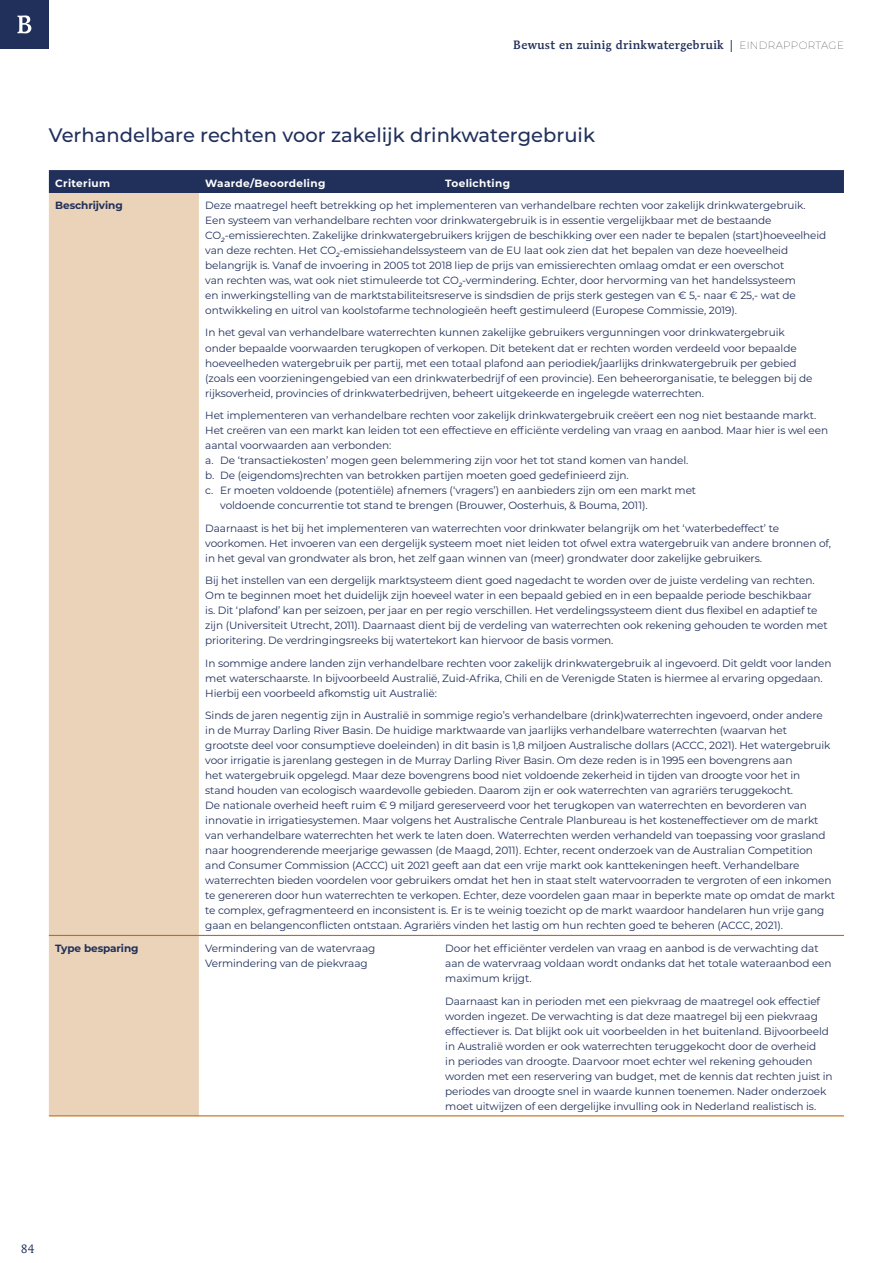
<style>
.page{position:relative;width:893px;height:1263px;background:#fff}
.page>*{position:absolute;margin:0;border:0;box-sizing:border-box;transform-origin:0 0}
.Kop_2_bijlagen{font:500 19.5px "Montserrat";color:#21305b}
.t1{font:500 12px "Mendoza Roman Std";letter-spacing:.03em;color:#21305b}
.t2{font:12px "Mendoza Roman Std";color:#21305b}
.Tabel_inhoudscel_met{font:10.5px/15px "Montserrat";letter-spacing:-.01em;color:#21305b}
.Tabel_inhoudscel{font:10.5px "Montserrat";letter-spacing:-.01em;color:#21305b}
.Tabel_kopcel_boven{font:700 10.5px "Montserrat";letter-spacing:.03em;color:#fff}
.Tabel_subkopje_links{font:700 10.5px "Montserrat";letter-spacing:-.01em;color:#21305b}
.s1{font-family:"Montserrat";font-weight:100;font-size:10.5px;color:#000}
</style>
<div class="page">
<div style="left:0;top:0;width:49px;height:49px;background:#21305b"></div>
<svg style="left:17px;top:15px;width:14px;height:18px"></svg>
<div style="left:49px;top:170px;width:795px;height:23px;background:#21305b"></div>
<div style="left:49px;top:193px;width:150px;height:922px;background:#ead3b9"></div>
<hr style="left:49px;top:935px;width:150px;height:1px;background:#ba6e15">
<hr style="left:199px;top:935px;width:120px;height:1px;background:#ba6e15">
<hr style="left:319px;top:935px;width:120px;height:1px;background:#ba6e15">
<hr style="left:439px;top:935px;width:405px;height:1px;background:#ba6e15">
<hr style="left:49px;top:1115px;width:150px;height:1px;background:#ba6e15">
<hr style="left:199px;top:1115px;width:120px;height:1px;background:#ba6e15">
<hr style="left:319px;top:1115px;width:120px;height:1px;background:#ba6e15">
<hr style="left:439px;top:1115px;width:405px;height:1px;background:#ba6e15">
<p class="t1" style="left:513px;top:37px;width:332px">Bewust en zuinig drinkwatergebruik | <span class="s1">EINDRAPPORTAGE</span></p>
<h2 class="Kop_2_bijlagen" style="left:49px;top:121px;width:548px">Verhandelbare rechten voor zakelijk drinkwatergebruik</h2>
<p class="Tabel_kopcel_boven" style="left:55px;top:175px;width:56px">Criterium</p>
<p class="Tabel_kopcel_boven" style="left:205px;top:175px;width:122px">Waarde/Beoordeling</p>
<p class="Tabel_kopcel_boven" style="left:445px;top:175px;width:66px">Toelichting</p>
<p class="Tabel_subkopje_links" style="left:55px;top:198px;width:69px">Beschrijving</p>
<p class="Tabel_inhoudscel_met" style="left:205px;top:197px;width:623px">Deze maatregel heeft betrekking op het implementeren van verhandelbare rechten voor zakelijk drinkwatergebruik.<br>Een systeem van verhandelbare rechten voor drinkwatergebruik is in essentie vergelijkbaar met de bestaande CO<sub>2</sub>-emissierechten. Zakelijke drinkwatergebruikers krijgen de beschikking over een nader te bepalen (start)hoeveelheid van deze rechten. Het CO<sub>2</sub>-emissiehandelssysteem van de EU laat ook zien dat het bepalen van deze hoeveelheid belangrijk is. Vanaf de invoering in 2005 tot 2018 liep de prijs van emissierechten omlaag omdat er een overschot<br>van rechten was, wat ook niet stimuleerde tot CO<sub>2</sub>-vermindering. Echter, door hervorming van het handelssysteem<br>en inwerkingstelling van de marktstabiliteitsreserve is sindsdien de prijs sterk gestegen van € 5,- naar € 25,- wat de ontwikkeling en uitrol van koolstofarme technologieën heeft gestimuleerd (Europese Commissie, 2019).</p>
<p class="Tabel_inhoudscel_met" style="left:205px;top:325px;width:609px">In het geval van verhandelbare waterrechten kunnen zakelijke gebruikers vergunningen voor drinkwatergebruik onder bepaalde voorwaarden terugkopen of verkopen. Dit betekent dat er rechten worden verdeeld voor bepaalde hoeveelheden watergebruik per partij, met een totaal plafond aan periodiek/jaarlijks drinkwatergebruik per gebied (zoals een voorzieningengebied van een drinkwaterbedrijf of een provincie). Een beheerorganisatie, te beleggen bij de rijksoverheid, provincies of drinkwaterbedrijven, beheert uitgekeerde en ingelegde waterrechten.</p>
<p class="Tabel_inhoudscel_met" style="left:205px;top:407px;width:624px">Het implementeren van verhandelbare rechten voor zakelijk drinkwatergebruik creëert een nog niet bestaande markt.<br>Het creëren van een markt kan leiden tot een effectieve en efficiënte verdeling van vraag en aanbod. Maar hier is wel een aantal voorwaarden aan verbonden:</p>
<p class="Tabel_inhoudscel_met" style="left:205px;top:452px;width:484px">a. De ‘transactiekosten’ mogen geen belemmering zijn voor het tot stand komen van handel.</p>
<p class="Tabel_inhoudscel_met" style="left:205px;top:467px;width:425px">b. De (eigendoms)rechten van betrokken partijen moeten goed gedefinieerd zijn.</p>
<p class="Tabel_inhoudscel_met" style="left:220px;top:482px;width:477px;text-indent:-15px">c. Er moeten voldoende (potentiële) afnemers (‘vragers’) en aanbieders zijn om een markt met voldoende concurrentie tot stand te brengen (Brouwer, Oosterhuis, &amp; Bouma, 2011).</p>
<p class="Tabel_inhoudscel_met" style="left:205px;top:520px;width:627px">Daarnaast is het bij het implementeren van waterrechten voor drinkwater belangrijk om het ‘waterbedeffect’ te voorkomen. Het invoeren van een dergelijk systeem moet niet leiden tot ofwel extra watergebruik van andere bronnen of, in het geval van grondwater als bron, het zelf gaan winnen van (meer) grondwater door zakelijke gebruikers.</p>
<p class="Tabel_inhoudscel_met" style="left:205px;top:572px;width:624px">Bij het instellen van een dergelijk marktsysteem dient goed nagedacht te worden over de juiste verdeling van rechten.<br>Om te beginnen moet het duidelijk zijn hoeveel water in een bepaald gebied en in een bepaalde periode beschikbaar<br>is. Dit ‘plafond’ kan per seizoen, per jaar en per regio verschillen. Het verdelingssysteem dient dus flexibel en adaptief te zijn (Universiteit Utrecht, 2011). Daarnaast dient bij de verdeling van waterrechten ook rekening gehouden te worden met prioritering. De verdringingsreeks bij watertekort kan hiervoor de basis vormen.</p>
<p class="Tabel_inhoudscel_met" style="left:205px;top:655px;width:628px">In sommige andere landen zijn verhandelbare rechten voor zakelijk drinkwatergebruik al ingevoerd. Dit geldt voor landen met waterschaarste. In bijvoorbeeld Australië, Zuid-Afrika, Chili en de Verenigde Staten is hiermee al ervaring opgedaan.<br>Hierbij een voorbeeld afkomstig uit Australië:</p>
<p class="Tabel_inhoudscel_met" style="left:205px;top:707px;width:631px">Sinds de jaren negentig zijn in Australië in sommige regio’s verhandelbare (drink)waterrechten ingevoerd, onder andere in de Murray Darling River Basin. De huidige marktwaarde van jaarlijks verhandelbare waterrechten (waarvan het<br>grootste deel voor consumptieve doeleinden) in dit basin is 1,8 miljoen Australische dollars (ACCC, 2021). Het watergebruik voor irrigatie is jarenlang gestegen in de Murray Darling River Basin. Om deze reden is in 1995 een bovengrens aan<br>het watergebruik opgelegd. Maar deze bovengrens bood niet voldoende zekerheid in tijden van droogte voor het in<br>stand houden van ecologisch waardevolle gebieden. Daarom zijn er ook waterrechten van agrariërs teruggekocht.<br>De nationale overheid heeft ruim € 9 miljard gereserveerd voor het terugkopen van waterrechten en bevorderen van innovatie in irrigatiesystemen. Maar volgens het Australische Centrale Planbureau is het kosteneffectiever om de markt van verhandelbare waterrechten het werk te laten doen. Waterrechten werden verhandeld van toepassing voor grasland naar hoogrenderende meerjarige gewassen (de Maagd, 2011). Echter, recent onderzoek van de Australian Competition and Consumer Commission (ACCC) uit 2021 geeft aan dat een vrije markt ook kanttekeningen heeft. Verhandelbare waterrechten bieden voordelen voor gebruikers omdat het hen in staat stelt watervoorraden te vergroten of een inkomen te genereren door hun waterrechten te verkopen. Echter, deze voordelen gaan maar in beperkte mate op omdat de markt te complex, gefragmenteerd en inconsistent is. Er is te weinig toezicht op de markt waardoor handelaren hun vrije gang gaan en belangenconflicten ontstaan. Agrariërs vinden het lastig om hun rechten goed te beheren (ACCC, 2021).</p>
<p class="Tabel_subkopje_links" style="left:55px;top:941px;width:85px">Type besparing</p>
<p class="Tabel_inhoudscel" style="left:205px;top:941px;width:172px">Vermindering van de watervraag</p>
<p class="Tabel_inhoudscel" style="left:205px;top:956px;width:164px">Vermindering van de piekvraag</p>
<p class="Tabel_inhoudscel_met" style="left:445px;top:940px;width:388px">Door het efficiënter verdelen van vraag en aanbod is de verwachting dat aan de watervraag voldaan wordt ondanks dat het totale wateraanbod een maximum krijgt.</p>
<p class="Tabel_inhoudscel_met" style="left:445px;top:993px;width:389px">Daarnaast kan in perioden met een piekvraag de maatregel ook effectief worden ingezet. De verwachting is dat deze maatregel bij een piekvraag effectiever is. Dat blijkt ook uit voorbeelden in het buitenland. Bijvoorbeeld in Australië worden er ook waterrechten teruggekocht door de overheid<br>in periodes van droogte. Daarvoor moet echter wel rekening gehouden worden met een reservering van budget, met de kennis dat rechten juist in periodes van droogte snel in waarde kunnen toenemen. Nader onderzoek moet uitwijzen of een dergelijke invulling ook in Nederland realistisch is.</p>
<p class="t2" style="left:21px;top:1241px;width:16px">84</p>
</div>
